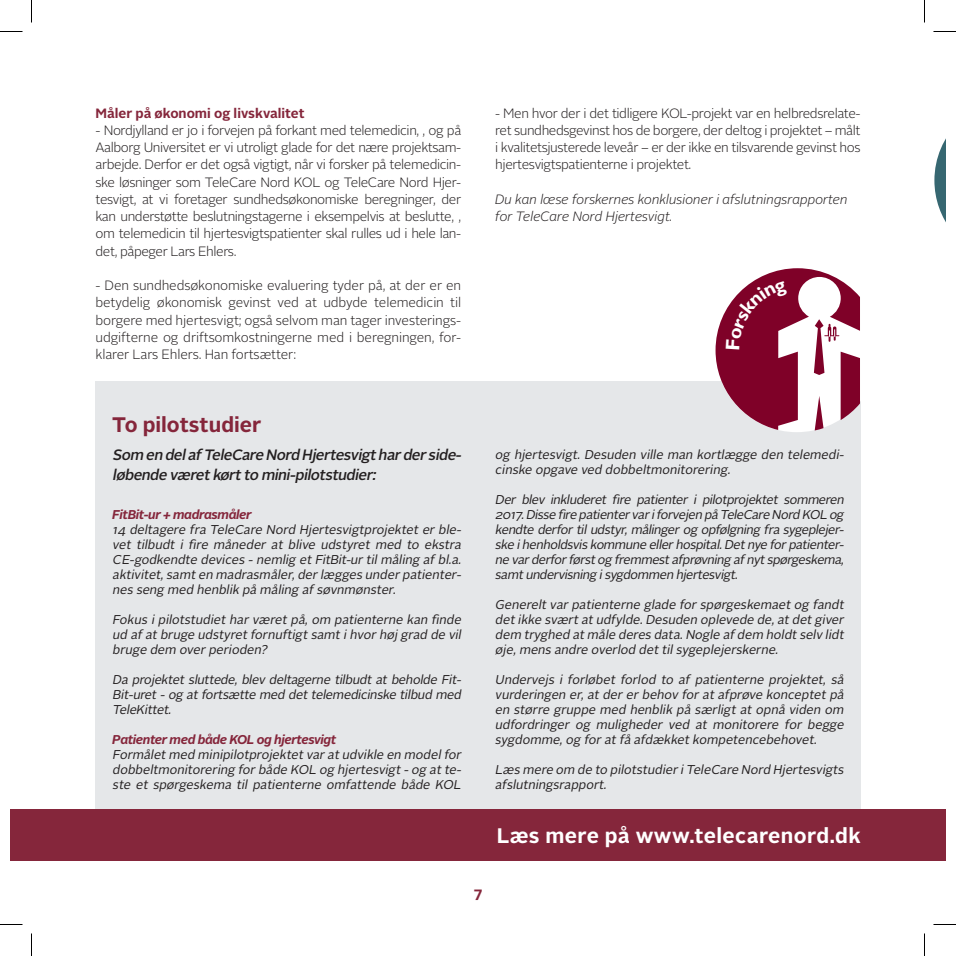
<style>
.page{position:relative;width:956px;height:956px;background:#fff}
.page>*{position:absolute;margin:0;border:0;box-sizing:border-box;transform-origin:0 0}
.t1{font:700 21px "Alright Sans";letter-spacing:.02em;color:#fff}
.t2{font:700 21px "Alright Sans";color:#85263b}
.t3{font:italic 500 15px/19.5px "Alright Sans";color:#231f20}
.t4{font:700 15px "Alright Sans";color:#85263b}
.t5{font:300 13.5px/17.2px "Alright Sans";letter-spacing:-.03em;color:#231f20;text-align:justify}
.t6{font:italic 300 13.5px/17.2px "Alright Sans";letter-spacing:-.01em;color:#231f20}
.t7{font:700 13.5px "Alright Sans";color:#85263b}
.t8{font:italic 12.75px/15px "Alright Sans";color:#231f20;text-align:justify}
.t9{font:italic 700 12.75px "Alright Sans";letter-spacing:-.03em;color:#85263b}
</style>
<div class="page">
<div style="left:95px;top:382px;width:766px;height:451px;background:#e5e7e9"></div>
<div style="left:715px;top:270px;width:163px;height:162px;background:#fff;border-radius:50%"></div>
<div style="left:10px;top:810px;width:936px;height:51px;background:#85263b"></div>
<svg style="left:934px;top:138px;width:12px;height:85px"></svg>
<svg style="left:0;top:31px;width:22px;height:1px"></svg>
<svg style="left:933px;top:31px;width:23px;height:1px"></svg>
<svg style="left:0;top:924px;width:22px;height:1px"></svg>
<svg style="left:933px;top:924px;width:23px;height:1px"></svg>
<svg style="left:31px;top:0;width:1px;height:23px"></svg>
<svg style="left:31px;top:933px;width:1px;height:23px"></svg>
<svg style="left:924px;top:0;width:1px;height:23px"></svg>
<svg style="left:924px;top:933px;width:1px;height:23px"></svg>
<svg style="left:715px;top:268px;width:145px;height:162px"></svg>
<p class="t7" style="left:96px;top:103px;width:211px">Måler på økonomi og livskvalitet</p>
<p class="t5" style="left:96px;top:122px;width:367px">- Nordjylland er jo i forvejen på forkant med telemedicin, , og på Aalborg Universitet er vi utroligt glade for det nære projektsam&shy;arbejde. Derfor er det også vigtigt, når vi forsker på telemedicin&shy;ske løsninger som TeleCare Nord KOL og TeleCare Nord Hjer&shy;tesvigt, at vi foretager sundhedsøkonomiske beregninger, der kan understøtte beslutningstagerne i eksempelvis at beslutte, , om telemedicin til hjertesvigtspatienter skal rulles ud i hele lan&shy;det, påpeger Lars Ehlers.</p>
<p class="t5" style="left:96px;top:277px;width:367px">- Den sundhedsøkonomiske evaluering tyder på, at der er en betydelig økonomisk gevinst ved at udbyde telemedicin til borgere med hjertesvigt; også selvom man tager investerings&shy;udgifterne og driftsomkostningerne med i beregningen, for&shy;klarer Lars Ehlers. Han fortsætter:</p>
<p class="t5" style="left:495px;top:104px;width:367px">- Men hvor der i det tidligere KOL-projekt var en helbredsrelate&shy;ret sundhedsgevinst hos de borgere, der deltog i projektet – målt i kvalitetsjusterede leveår – er der ikke en tilsvarende gevinst hos hjertesvigtspatienterne i projektet.</p>
<p class="t6" style="left:495px;top:191px;width:354px">Du kan læse forskernes konklusioner i afslutningsrapporten for TeleCare Nord Hjertesvigt.</p>
<h1 class="t2" style="left:112px;top:410px;width:151px">To pilotstudier</h1>
<p class="t3" style="left:112px;top:446px;width:354px">Som en delafTeleCare Nord Hjertesvigtharderside&shy;løbende væretkørtto mini-pilotstudier:</p>
<p class="t9" style="left:112px;top:505px;width:141px">FitBit-ur + madrasmåler</p>
<p class="t8" style="left:112px;top:522px;width:353px">14 deltagere fra TeleCare Nord Hjertesvigtprojektet er ble&shy;vet tilbudt i fire måneder at blive udstyret med to ekstra CE-godkendte devices -nemlig etFitBit-urtilmåling afbl.a. aktivitet,samten madrasmåler,derlægges underpatienter&shy;nes seng med henblik på måling afsøvnmønster.</p>
<p class="t8" style="left:112px;top:612px;width:353px">Fokus ipilotstudietharværetpå,om patienterne kan finde ud afatbruge udstyretfornuftigtsamtihvorhøj grad de vil bruge dem overperioden?</p>
<p class="t8" style="left:112px;top:672px;width:353px">Da projektet sluttede, blev deltagerne tilbudt at beholde Fit-Bit-uret-og atfortsætte med dettelemedicinske tilbud med TeleKittet.</p>
<p class="t9" style="left:112px;top:730px;width:226px">Patienter med både KOL og hjertesvigt</p>
<p class="t8" style="left:112px;top:747px;width:353px">Formåletmed minipilotprojektetvaratudvikle en modelfor dobbeltmonitorering forbåde KOL og hjertesvigt-og atte&shy;ste et spørgeskema til patienterne omfattende både KOL</p>
<p class="t8" style="left:495px;top:447px;width:353px">og hjertesvigt. Desuden ville man kortlægge den telemedi&shy;cinske opgave ved dobbeltmonitorering.</p>
<p class="t8" style="left:495px;top:492px;width:353px">Der blev inkluderet fire patienter i pilotprojektet sommeren 2017.Disse fire patientervariforvejen påTeleCare Nord KOL og kendte derfortiludstyr,målingerog opfølgning frasygeplejer&shy;ske ihenholdsviskommune ellerhospital.Detnye forpatienter&shy;ne varderforførstog fremmestafprøvning afnytspørgeskema, samtundervisning isygdommen hjertesvigt.</p>
<p class="t8" style="left:495px;top:597px;width:353px">Genereltvarpatienterne glade forspørgeskemaetog fandt detikke sværtatudfylde.Desuden oplevede de,atdetgiver dem tryghed atmåle deres data.Nogle afdem holdtselv lidt øje,mens andre overlod dettilsygeplejerskerne.</p>
<p class="t8" style="left:495px;top:672px;width:353px">Undervejs i forløbet forlod to af patienterne projektet, så vurderingen er,atdererbehov foratafprøve konceptetpå en større gruppe med henblik på særligt at opnå viden om udfordringer og muligheder ved at monitorere for begge sygdomme,og foratfå afdækketkompetencebehovet.</p>
<p class="t8" style="left:495px;top:762px;width:353px">Læs mere om de to pilotstudieriTeleCare Nord Hjertesvigts afslutningsrapport.</p>
<h1 class="t1" style="left:497px;top:821px;width:365px">Læs mere på www.telecarenord.dk</h1>
<p class="t4" style="left:474px;top:882px;width:10px">7</p>
</div>
